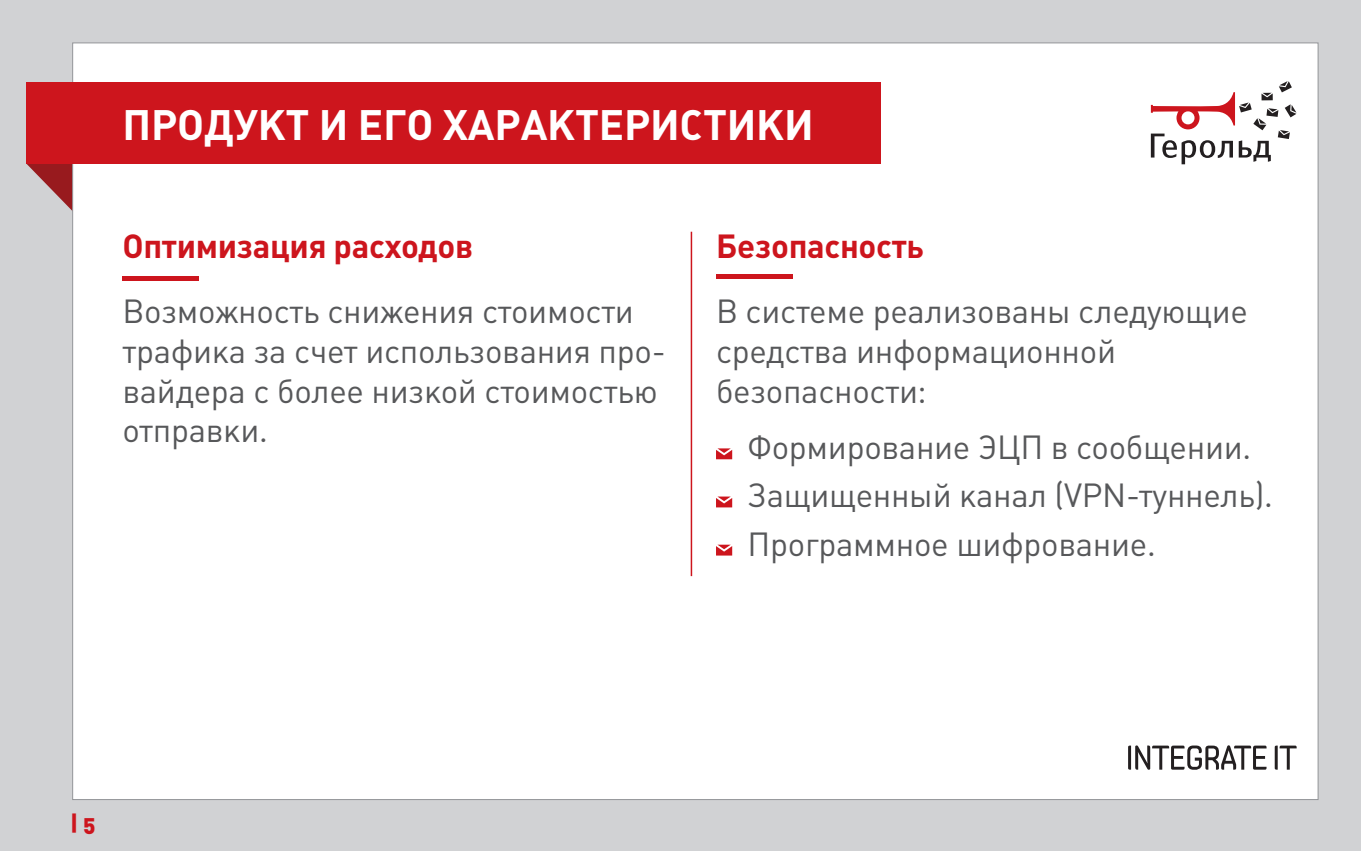
<style>
.page{position:relative;width:1361px;height:851px;background:#fff}
.page>*{position:absolute;margin:0;border:0;box-sizing:border-box;transform-origin:0 0}
.t1{font:42px "Plumb Bold C";letter-spacing:-.005em;color:#fff}
.Paragraph_Style_1{font:33px/39.6px "Plumb";letter-spacing:-.01em;color:#57585a}
.Paragraph_Style_1-2{font:700 33px "Plumb";letter-spacing:-.01em;color:#cd151d}
.t2{font:900 22.2px "Plumb";color:#cd151d}
</style>
<div class="page">
<div style="left:0;top:0;width:1361px;height:850px;background:#d1d2d4"></div>
<svg style="left:26px;top:163px;width:46px;height:48px"></svg>
<div style="left:72px;top:43px;width:1246px;height:756px;background:#fff"></div>
<svg style="left:1151px;top:81px;width:145px;height:83px"></svg>
<svg style="left:1128px;top:745px;width:168px;height:24px"></svg>
<svg style="left:716px;top:448px;width:16px;height:11px"></svg>
<svg style="left:716px;top:496px;width:16px;height:11px"></svg>
<svg style="left:716px;top:544px;width:16px;height:11px"></svg>
<hr style="left:691px;top:232px;width:1px;height:344px;background:#cd151d">
<div style="left:122px;top:276px;width:77px;height:5px;background:#cd151d"></div>
<div style="left:716px;top:274px;width:76px;height:5px;background:#cd151d"></div>
<div style="left:26px;top:82px;width:854px;height:81px;background:#cd151d"></div>
<p class="t1" style="left:122px;top:101px;width:693px">ПРОДУКТ И ЕГО ХАРАКТЕРИСТИКИ</p>
<p class="Paragraph_Style_1-2" style="left:122px;top:227px;width:352px">Оптимизация расходов</p>
<p class="Paragraph_Style_1" style="left:122px;top:292px;width:545px">Возможность снижения стоимости трафика за счет использования про&shy;вайдера с более низкой стоимостью отправки.</p>
<p class="Paragraph_Style_1-2" style="left:716px;top:227px;width:209px">Безопасность</p>
<p class="Paragraph_Style_1" style="left:716px;top:292px;width:533px">В системе реализованы следующие средства информационной безопасности:</p>
<p class="Paragraph_Style_1" style="left:747px;top:428px;width:505px">Формирование ЭЦП в сообщении.</p>
<p class="Paragraph_Style_1" style="left:747px;top:476px;width:527px">Защищенный канал (VPN-туннель).</p>
<p class="Paragraph_Style_1" style="left:747px;top:524px;width:409px">Программное шифрование.</p>
<p class="t2" style="left:70px;top:811px;width:27px">| 5</p>
</div>
